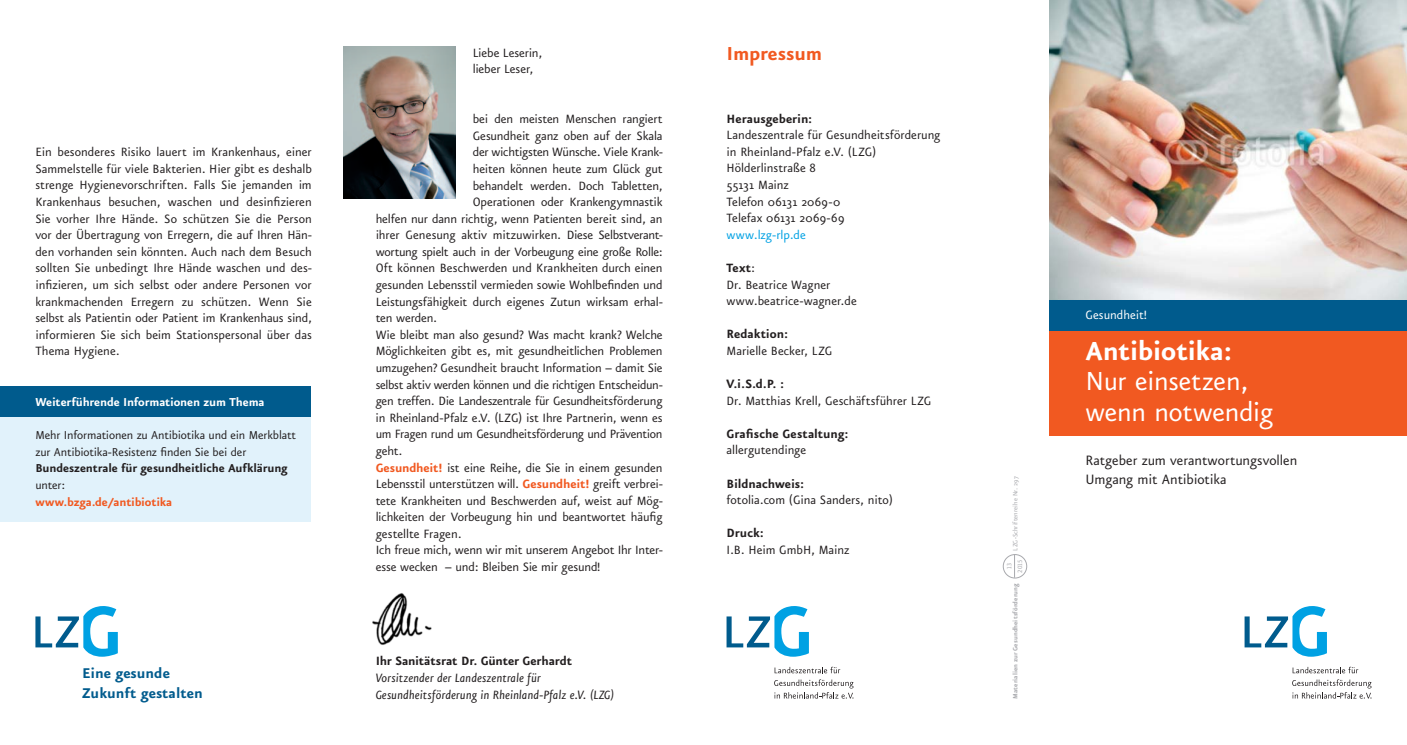
<style>
.page{position:relative;width:1407px;height:745px;background:#fff}
.page>*{position:absolute;margin:0;border:0;box-sizing:border-box;transform-origin:0 0}
.t1{font:31.25px/30px "Eureka Sans OT";letter-spacing:-.01em;color:#fff}
.t2{font:700 31.25px "Eureka Sans OT";letter-spacing:-.01em;color:#fff}
.t3{font:700 22.5px "Eureka Sans OT";letter-spacing:-.005em;color:#f15921}
.t4{font:700 16.88px/20px "Eureka Sans OT";color:#005b8d}
.t5{font:16.25px/19.4px "Eureka Sans OT";letter-spacing:-.005em;color:#231f20}
.t6{font:14.38px/16.5px "Eureka Sans OT";letter-spacing:-.01em;color:#231f20}
.t7{font:700 14.38px "Eureka Sans OT";letter-spacing:-.005em;color:#231f20}
.t8{font:italic 14.38px/16.5px "Eureka Sans OT";color:#231f20}
.t9{font:14.38px "Eureka Sans OT";letter-spacing:-.005em;color:#00a1e3}
.t10{font:14.38px "Eureka Sans OT";letter-spacing:-.005em;color:#fff}
.t11{font:13.75px/16.6px "Eureka Sans OT";letter-spacing:-.01em;color:#231f20}
.t12{font:700 13.75px "Eureka Sans OT";letter-spacing:-.01em;color:#231f20}
.t13{font:700 13.75px "Eureka Sans OT";letter-spacing:-.01em;color:#fff}
.t14{font:700 13.75px "Eureka Sans OT";letter-spacing:-.01em;color:#f15921}
.t15{font:700 7.5px "Eureka Sans OT";letter-spacing:.01em;color:#a8a9ad}
.t16{font:7.5px/10.6px "Eureka Sans OT";letter-spacing:.01em;color:#a8a9ad;text-align:center}
.s1{font-weight:700;color:#f15921}
.s2{font-weight:700}
</style>
<div class="page">
<img style="left:1049px;top:0;width:358px;height:300px">
<div style="left:1049px;top:330px;width:358px;height:105px;background:#f15921"></div>
<svg style="left:1292px;top:666px;width:66px;height:7px"></svg>
<svg style="left:1292px;top:679px;width:79px;height:19px"></svg>
<svg style="left:1244px;top:606px;width:83px;height:50px"></svg>
<svg style="left:774px;top:666px;width:66px;height:7px"></svg>
<svg style="left:774px;top:679px;width:79px;height:19px"></svg>
<svg style="left:726px;top:606px;width:83px;height:50px"></svg>
<div style="left:1049px;top:300px;width:358px;height:30px;background:#005b8d"></div>
<svg style="left:35px;top:606px;width:83px;height:50px"></svg>
<div style="left:0;top:389px;width:310px;height:132px;background:#e1f2fb"></div>
<div style="left:0;top:386px;width:310px;height:31px;background:#005b8d"></div>
<div style="left:1003px;top:554px;width:24px;height:24px;border:1px solid #a8a9ad;border-radius:50%"></div>
<svg style="left:1014px;top:554px;width:1px;height:23px"></svg>
<img style="left:344px;top:46px;width:111px;height:152px">
<img style="left:372px;top:593px;width:60px;height:52px">
<p class="t6" style="left:35px;top:144px;width:278px;text-align:justify">Ein besonderes Risiko lauert im Krankenhaus, einer Sammelstelle für viele Bakterien. Hier gibt es deshalb strenge Hygienevorschriften. Falls Sie jemanden im Krankenhaus besuchen, waschen und desinfizieren Sie vorher Ihre Hände. So schützen Sie die Person vor der Übertragung von Erregern, die auf Ihren Hän&shy;den vorhanden sein könnten. Auch nach dem Besuch sollten Sie unbedingt Ihre Hände waschen und des&shy;infizieren, um sich selbst oder andere Personen vor krankmachenden Erregern zu schützen. Wenn Sie selbst als Patientin oder Patient im Krankenhaus sind, informieren Sie sich beim Stationspersonal über das Thema Hygiene.</p>
<p class="t13" style="left:35px;top:394px;width:231px">Weiterführende Informationen zum Thema</p>
<p class="t11" style="left:35px;top:427px;width:262px">Mehr Informationen zu Antibiotika und ein Merkblatt zur Antibiotika-Resistenz finden Sie bei der</p>
<p class="t12" style="left:35px;top:460px;width:254px">Bundeszentrale für gesundheitliche Aufklärung</p>
<p class="t11" style="left:35px;top:476px;width:31px">unter:</p>
<p class="t14" style="left:35px;top:493px;width:138px">www.bzga.de/antibiotika</p>
<p class="t4" style="left:82px;top:662px;width:122px">Eine gesunde<br>Zukunft gestalten</p>
<p class="t6" style="left:473px;top:44px;width:71px">Liebe Leserin, lieber Leser,</p>
<p class="t6" style="left:473px;top:111px;width:191px">bei den meisten Menschen rangiert</p>
<p class="t6" style="left:473px;top:128px;width:191px">Gesundheit ganz oben auf der Skala</p>
<p class="t6" style="left:473px;top:144px;width:191px">der wichtigsten Wünsche. Viele Krank-</p>
<p class="t6" style="left:473px;top:161px;width:191px">heiten können heute zum Glück gut</p>
<p class="t6" style="left:473px;top:177px;width:191px">behandelt werden. Doch Tabletten,</p>
<p class="t6" style="left:473px;top:194px;width:191px">Operationen oder Krankengymnastik</p>
<p class="t6" style="left:376px;top:210px;width:288px">helfen nur dann richtig, wenn Patienten bereit sind, an</p>
<p class="t6" style="left:376px;top:227px;width:288px">ihrer Genesung aktiv mitzuwirken. Diese Selbstverant-</p>
<p class="t6" style="left:376px;top:243px;width:288px">wortung spielt auch in der Vorbeugung eine große Rolle:</p>
<p class="t6" style="left:376px;top:260px;width:288px">Oft können Beschwerden und Krankheiten durch einen</p>
<p class="t6" style="left:376px;top:277px;width:288px">gesunden Lebensstil vermieden sowie Wohlbefinden und</p>
<p class="t6" style="left:376px;top:293px;width:288px">Leistungsfähigkeit durch eigenes Zutun wirksam erhal-</p>
<p class="t6" style="left:376px;top:310px;width:63px">ten werden.</p>
<p class="t6" style="left:376px;top:326px;width:289px">Wie bleibt man also gesund? Was macht krank? Welche</p>
<p class="t6" style="left:376px;top:343px;width:288px">Möglichkeiten gibt es, mit gesundheitlichen Problemen</p>
<p class="t6" style="left:376px;top:359px;width:288px">umzugehen? Gesundheit braucht Information – damit Sie</p>
<p class="t6" style="left:376px;top:376px;width:288px">selbst aktiv werden können und die richtigen Entscheidun-</p>
<p class="t6" style="left:376px;top:393px;width:289px">gen treffen. Die Landeszentrale für Gesundheitsförderung</p>
<p class="t6" style="left:376px;top:409px;width:288px">in Rheinland-Pfalz e.V. (LZG) ist Ihre Partnerin, wenn es</p>
<p class="t6" style="left:376px;top:426px;width:288px">um Fragen rund um Gesundheitsförderung und Prävention</p>
<p class="t6" style="left:376px;top:442px;width:28px">geht.</p>
<p class="t6" style="left:376px;top:459px;width:288px"><span class="s1">Gesundheit!</span> ist eine Reihe, die Sie in einem gesunden</p>
<p class="t6" style="left:376px;top:475px;width:289px">Lebensstil unterstützen will. <span class="s1">Gesundheit!</span> greift verbrei-</p>
<p class="t6" style="left:376px;top:492px;width:289px">tete Krankheiten und Beschwerden auf, weist auf Mög-</p>
<p class="t6" style="left:376px;top:509px;width:288px">lichkeiten der Vorbeugung hin und beantwortet häufig</p>
<p class="t6" style="left:376px;top:525px;width:87px">gestellte Fragen.</p>
<p class="t6" style="left:376px;top:542px;width:289px">Ich freue mich, wenn wir mit unserem Angebot Ihr Inter-</p>
<p class="t6" style="left:376px;top:558px;width:226px">esse wecken – und: Bleiben Sie mir gesund!</p>
<p class="t7" style="left:376px;top:653px;width:198px">Ihr Sanitätsrat Dr. Günter Gerhardt</p>
<p class="t8" style="left:376px;top:669px;width:240px">Vorsitzender der Landeszentrale für<br>Gesundheitsförderung in Rheinland-Pfalz e.V. (LZG)</p>
<h2 class="t3" style="left:726px;top:41px;width:97px">Impressum</h2>
<p class="t7" style="left:726px;top:111px;width:87px">Herausgeberin:</p>
<p class="t6" style="left:726px;top:127px;width:216px">Landeszentrale für Gesundheitsförderung in Rheinland-Pfalz e.V. (LZG)<br>Hölderlinstraße 8<br>55131 Mainz<br>Telefon 06131 2069-0<br>Telefax 06131 2069-69</p>
<p class="t9" style="left:726px;top:227px;width:81px">www.lzg-rlp.de</p>
<p class="t6" style="left:726px;top:260px;width:132px"><span class="s2">Text</span>:<br>Dr. Beatrice Wagner www.beatrice-wagner.de</p>
<p class="t7" style="left:726px;top:326px;width:63px">Redaktion:</p>
<p class="t6" style="left:726px;top:342px;width:107px">Marielle Becker, LZG</p>
<p class="t7" style="left:726px;top:376px;width:59px">V.i.S.d.P. :</p>
<p class="t6" style="left:726px;top:392px;width:206px">Dr. Matthias Krell, Geschäftsführer LZG</p>
<p class="t7" style="left:726px;top:425px;width:123px">Grafische Gestaltung:</p>
<p class="t6" style="left:726px;top:442px;width:81px">allergutendinge</p>
<p class="t7" style="left:726px;top:475px;width:79px">Bildnachweis:</p>
<p class="t6" style="left:726px;top:491px;width:168px">fotolia.com (Gina Sanders, nito)</p>
<p class="t7" style="left:726px;top:525px;width:39px">Druck:</p>
<p class="t6" style="left:726px;top:541px;width:124px">I.B. Heim GmbH, Mainz</p>
<p class="t16" style="left:1010px;top:550px;width:76px;rotate:-90deg">LZG-Schriftenreihe Nr. 297</p>
<p class="t16" style="left:1004px;top:572px;width:15px;rotate:-90deg">13<br>2015</p>
<p class="t15" style="left:1011px;top:698px;width:117px;rotate:-90deg">Materialien zur Gesundheitsförderung</p>
<p class="t10" style="left:1085px;top:307px;width:63px">Gesundheit!</p>
<h1 class="t2" style="left:1085px;top:334px;width:148px">Antibiotika:</h1>
<h1 class="t1" style="left:1085px;top:367px;width:190px">Nur einsetzen, wenn notwendig</h1>
<p class="t5" style="left:1085px;top:451px;width:213px">Ratgeber zum verantwortungsvollen<br>Umgang mit Antibiotika</p>
</div>
